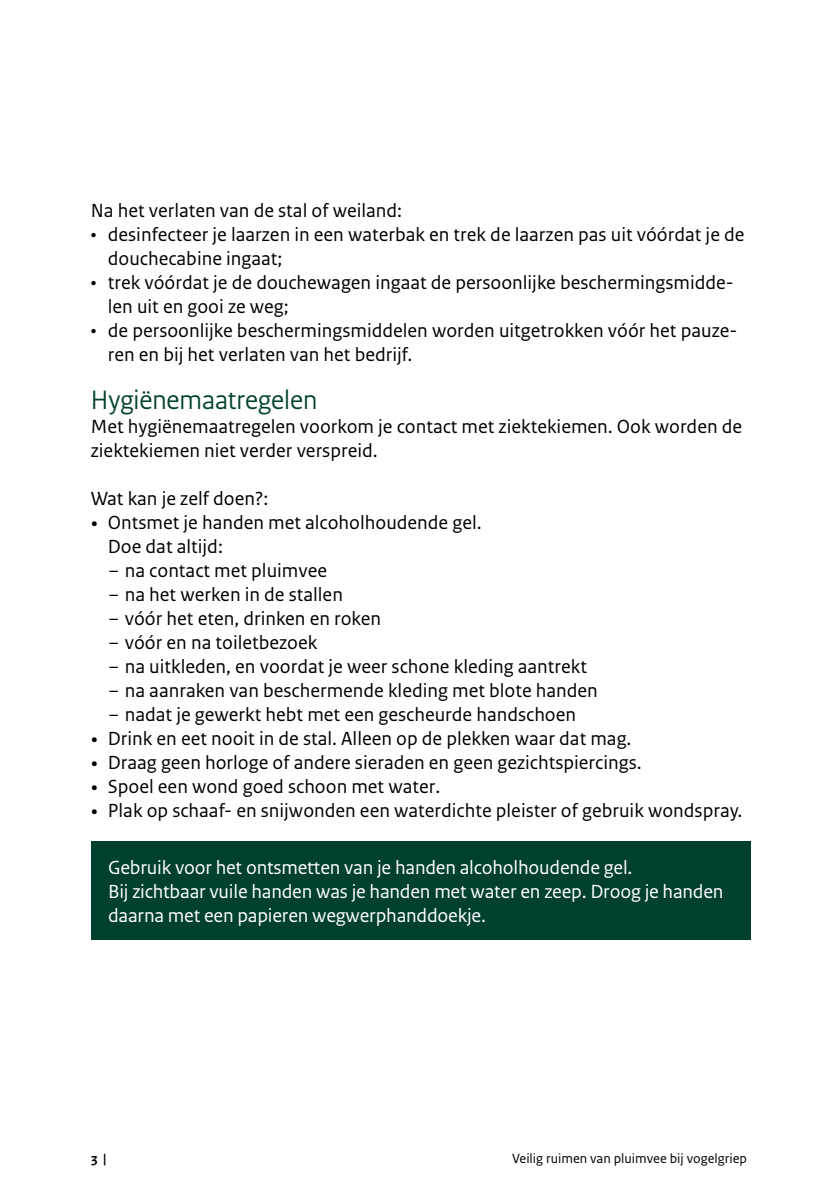
<style>
.page{position:relative;width:840px;height:1191px;background:#fff}
.page>*{position:absolute;margin:0;border:0;box-sizing:border-box;transform-origin:0 0}
._10_RIVM_Broodtekst{font:28px "Rijksoverheid Sans Heading";color:#00402f}
._10_RIVM_Broodtekst-2{font:20px/24px "Rijksoverheid Sans Text";color:#000}
._22_RIVM_Kader_Brood{font:20px/24px "Rijksoverheid Sans Text";letter-spacing:-.01em;color:#fff}
.t1{font:14px "Rijksoverheid Sans Text";color:#000}
.t2{font:700 14px "Rijksoverheid Sans Text";color:#000}
.s1{font-family:"Rijksoverheid Serif"}
.s2{font-family:"Courier New"}
</style>
<div class="page">
<div style="left:91px;top:841px;width:659px;height:98px;background:#00402f"></div>
<p class="_10_RIVM_Broodtekst-2" style="left:91px;top:199px;width:313px">Na het verlaten van de stal of weiland:</p>
<p class="_10_RIVM_Broodtekst-2" style="left:108px;top:223px;width:638px;text-indent:-17px">• desinfecteer je laarzen in een waterbak en trek de laarzen pas uit vóórdat je de douchecabine ingaat;</p>
<p class="_10_RIVM_Broodtekst-2" style="left:108px;top:271px;width:627px;text-indent:-17px">• trek vóórdat je de douchewagen ingaat de persoonlijke beschermingsmidde&shy;len uit en gooi ze weg;</p>
<p class="_10_RIVM_Broodtekst-2" style="left:108px;top:319px;width:630px;text-indent:-17px">• de persoonlijke beschermingsmiddelen worden uitgetrokken vóór het pauze&shy;ren en bij het verlaten van het bedrijf.</p>
<p class="_10_RIVM_Broodtekst" style="left:91px;top:383px;width:228px">Hygiënemaatregelen</p>
<p class="_10_RIVM_Broodtekst-2" style="left:91px;top:415px;width:652px">Met hygiënemaatregelen voorkom je contact met ziektekiemen. Ook worden de ziektekiemen niet verder verspreid.</p>
<p class="_10_RIVM_Broodtekst-2" style="left:91px;top:487px;width:179px">Wat kan je zelf doen?:</p>
<p class="_10_RIVM_Broodtekst-2" style="left:108px;top:511px;width:375px;text-indent:-17px"><span class="s1">•</span> Ontsmet je handen met alcoholhoudende gel.<br>Doe dat altijd:</p>
<p class="_10_RIVM_Broodtekst-2" style="left:108px;top:559px;width:221px"><span class="s2">-</span> na contact met pluimvee</p>
<p class="_10_RIVM_Broodtekst-2" style="left:108px;top:583px;width:236px"><span class="s2">-</span> na het werken in de stallen</p>
<p class="_10_RIVM_Broodtekst-2" style="left:108px;top:607px;width:275px"><span class="s2">-</span> vóór het eten, drinken en roken</p>
<p class="_10_RIVM_Broodtekst-2" style="left:108px;top:631px;width:211px"><span class="s2">-</span> vóór en na toiletbezoek</p>
<p class="_10_RIVM_Broodtekst-2" style="left:108px;top:655px;width:480px"><span class="s2">-</span> na uitkleden, en voordat je weer schone kleding aantrekt</p>
<p class="_10_RIVM_Broodtekst-2" style="left:108px;top:679px;width:491px"><span class="s2">-</span> na aanraken van beschermende kleding met blote handen</p>
<p class="_10_RIVM_Broodtekst-2" style="left:108px;top:703px;width:469px"><span class="s2">-</span> nadat je gewerkt hebt met een gescheurde handschoen</p>
<p class="_10_RIVM_Broodtekst-2" style="left:91px;top:727px;width:542px"><span class="s1">•</span> Drink en eet nooit in de stal. Alleen op de plekken waar dat mag.</p>
<p class="_10_RIVM_Broodtekst-2" style="left:91px;top:751px;width:552px"><span class="s1">•</span> Draag geen horloge of andere sieraden en geen gezichtspiercings.</p>
<p class="_10_RIVM_Broodtekst-2" style="left:91px;top:775px;width:351px"><span class="s1">•</span> Spoel een wond goed schoon met water.</p>
<p class="_10_RIVM_Broodtekst-2" style="left:91px;top:799px;width:652px"><span class="s1">•</span> Plak op schaaf- en snijwonden een waterdichte pleister of gebruik wondspray.</p>
<p class="_22_RIVM_Kader_Brood" style="left:108px;top:856px;width:525px">Gebruik voor het ontsmetten van je handen alcoholhoudende gel.</p>
<p class="_22_RIVM_Kader_Brood" style="left:108px;top:880px;width:616px">Bij zichtbaar vuile handen was je handen met water en zeep. Droog je handen daarna met een papieren wegwerphanddoekje.</p>
<p class="t2" style="left:91px;top:1150px;width:17px">3 |</p>
<p class="t1" style="left:512px;top:1150px;width:236px">Veilig ruimen van pluimvee bij vogelgriep</p>
</div>
